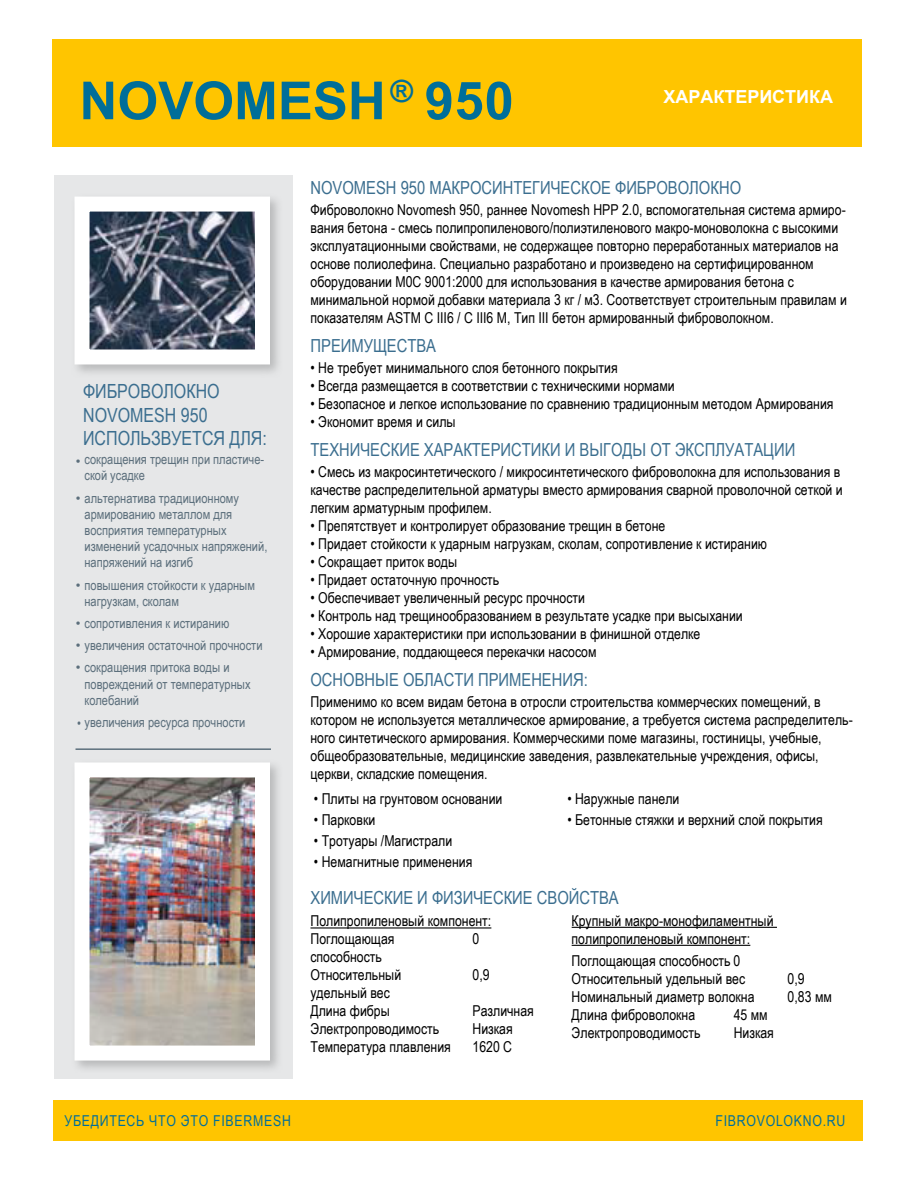
<style>
.page{position:relative;width:918px;height:1188px;background:#fff}
.page>*{position:absolute;margin:0;border:0;box-sizing:border-box;transform-origin:0 0}
.t1{font:700 52.5px "Arial";color:#006e99}
.t2{font:19.5px/23.4px "Arial Narrow";color:#3b6e8f}
.t3{font:18px "Arial Narrow";color:#3b6e8f}
.t4{font:700 18px "Arial";color:#fff}
.t5{font:15px/18px "Arial Narrow";color:#000}
.t6{font:15px "Arial Narrow";letter-spacing:.05em;color:#006e99}
.t7{font:13.5px/16.2px "Arial Narrow";color:#5c6f7c}
.t8{font:13.5px "Arial";color:#5c6f7c}
.s1{font-family:"Arial"}
</style>
<div class="page">
<div style="left:54px;top:176px;width:238px;height:903px;background:#e6e7e8"></div>
<hr style="left:76px;top:748px;width:195px;height:2px;background:#5c6f7c">
<div style="left:71px;top:193px;width:212px;height:185px;background:#e2e3e4"></div>
<svg style="left:74px;top:196px;width:203px;height:175px;background:#89909a"></svg>
<div style="left:71px;top:759px;width:212px;height:314px;background:#e2e3e4"></div>
<img style="left:74px;top:762px;width:203px;height:306px">
<div style="left:52px;top:39px;width:810px;height:108px;background:#ffc500"></div>
<div style="left:53px;top:1100px;width:810px;height:41px;background:#ffc500"></div>
<hr style="left:310px;top:927px;width:181px;height:2px;background:#000">
<hr style="left:572px;top:927px;width:205px;height:1px;background:#000">
<hr style="left:572px;top:945px;width:178px;height:1px;background:#000">
<h1 class="t1" style="left:80px;top:66px;width:436px">NOVOMESH <sup>®</sup> 950</h1>
<p class="t4" style="left:663px;top:85px;width:171px">ХАРАКТЕРИСТИКА</p>
<h2 class="t2" style="left:83px;top:379px;width:185px">ФИБРОВОЛОКНО<br>NOVOMESH 950<br>ИСПОЛЬЗВУЕТСЯ ДЛЯ:</h2>
<p class="t7" style="left:85px;top:451px;width:181px">сокращения трещин при пластиче&shy;ской усадке</p>
<p class="t7" style="left:85px;top:489px;width:184px;text-indent:-9px"><span class="s1">•</span> альтернатива традиционному армированию металлом для восприятия температурных изменений усадочных напряжений, напряжений на изгиб</p>
<p class="t7" style="left:85px;top:576px;width:172px;text-indent:-9px"><span class="s1">•</span> повышения стойкости к ударным нагрузкам, сколам</p>
<p class="t7" style="left:76px;top:615px;width:155px"><span class="s1">•</span> сопротивления к истиранию</p>
<p class="t7" style="left:76px;top:637px;width:188px"><span class="s1">•</span> увеличения остаточной прочности</p>
<p class="t7" style="left:85px;top:659px;width:168px;text-indent:-9px"><span class="s1">•</span> сокращения притока воды и повреждений от температурных колебаний</p>
<p class="t7" style="left:77px;top:714px;width:170px">• увеличения ресурса прочности</p>
<p class="t8" style="left:76px;top:453px;width:6px">•</p>
<p class="t3" style="left:310px;top:174px;width:432px">NOVOMESH 950 МАКРОСИНТЕГИЧЕСКОЕ ФИБРОВОЛОКНО</p>
<p class="t5" style="left:310px;top:200px;width:538px">Фиброволокно Novomesh 950, раннее Novomesh HPP 2.0, вспомогательная система армиро&shy;вания бетона - смесь полипропиленового/полиэтиленового макро-моноволокна с высокими эксплуатационными свойствами, не содержащее повторно переработанных материалов на основе полиолефина. Специально разработано и произведено на сертифицированном оборудовании М0С 9001:2000 для использования в качестве армирования бетона с минимальной нормой добавки материала 3 кг / м3. Соответствует строительным правилам и показателям ASTM С III6 / С III6 М, Тип III бетон армированный фиброволокном.</p>
<p class="t3" style="left:310px;top:332px;width:127px">ПРЕИМУЩЕСТВА</p>
<p class="t5" style="left:310px;top:358px;width:309px">• Не требует минимального слоя бетонного покрытия</p>
<p class="t5" style="left:310px;top:376px;width:366px">• Всегда размещается в соответствии с техническими нормами</p>
<p class="t5" style="left:310px;top:394px;width:525px">• Безопасное и легкое использование по сравнению традиционным методом Армирования</p>
<p class="t5" style="left:310px;top:412px;width:147px">• Экономит время и силы</p>
<p class="t3" style="left:310px;top:436px;width:486px">ТЕХНИЧЕСКИЕ ХАРАКТЕРИСТИКИ И ВЫГОДЫ ОТ ЭКСПЛУАТАЦИИ</p>
<p class="t5" style="left:310px;top:462px;width:534px">• Смесь из макросинтетического / микросинтетического фиброволокна для использования в качестве распределительной арматуры вместо армирования сварной проволочной сеткой и легким арматурным профилем.</p>
<p class="t5" style="left:310px;top:516px;width:356px">• Препятствует и контролирует образование трещин в бетоне</p>
<p class="t5" style="left:310px;top:534px;width:458px">• Придает стойкости к ударным нагрузкам, сколам, сопротивление к истиранию</p>
<p class="t5" style="left:310px;top:552px;width:148px">• Сокращает приток воды</p>
<p class="t5" style="left:310px;top:570px;width:190px">• Придает остаточную прочность</p>
<p class="t5" style="left:310px;top:588px;width:276px">• Обеспечивает увеличенный ресурс прочности</p>
<p class="t5" style="left:310px;top:606px;width:434px">• Контроль над трещинообразованием в результате усадке при высыхании</p>
<p class="t5" style="left:310px;top:624px;width:391px">• Хорошие характеристики при использовании в финишной отделке</p>
<p class="t5" style="left:310px;top:642px;width:287px">• Армирование, поддающееся перекачки насосом</p>
<p class="t3" style="left:310px;top:666px;width:279px">ОСНОВНЫЕ ОБЛАСТИ ПРИМЕНЕНИЯ:</p>
<p class="t5" style="left:310px;top:692px;width:544px">Применимо ко всем видам бетона в отросли строительства коммерческих помещений, в котором не используется металлическое армирование, а требуется система распределитель&shy;ного синтетического армирования. Коммерческими поме магазины, гостиницы, учебные, общеобразовательные, медицинские заведения, развлекательные учреждения, офисы, церкви, складские помещения.</p>
<p class="t5" style="left:314px;top:789px;width:190px">• Плиты на грунтовом основании</p>
<p class="t5" style="left:314px;top:810px;width:63px">• Парковки</p>
<p class="t5" style="left:314px;top:831px;width:140px">• Тротуары /Магистрали</p>
<p class="t5" style="left:314px;top:852px;width:160px">• Немагнитные применения</p>
<p class="t5" style="left:567px;top:789px;width:114px">• Наружные панели</p>
<p class="t5" style="left:567px;top:810px;width:257px">• Бетонные стяжки и верхний слой покрытия</p>
<p class="t3" style="left:310px;top:884px;width:310px">ХИМИЧЕСКИЕ И ФИЗИЧЕСКИЕ СВОЙСТВА</p>
<p class="t5" style="left:310px;top:912px;width:182px">Полипропиленовый компонент:<br>Поглощающая</p>
<p class="t5" style="left:572px;top:911px;width:203px">Крупный макро-монофиламентный полипропиленовый компонент:</p>
<p class="t5" style="left:572px;top:951px;width:175px">Поглощающая способность 0<br>Относительный удельный вес</p>
<p class="t5" style="left:472px;top:930px;width:8px">0</p>
<p class="t5" style="left:310px;top:948px;width:92px">способность<br>Относительный</p>
<p class="t5" style="left:472px;top:966px;width:19px">0,9</p>
<p class="t5" style="left:788px;top:969px;width:19px">0,9</p>
<p class="t5" style="left:310px;top:984px;width:81px">удельный вес<br>Длина фибры</p>
<p class="t5" style="left:572px;top:987px;width:184px">Номинальный диаметр волокна</p>
<p class="t5" style="left:788px;top:987px;width:46px">0,83 мм</p>
<p class="t5" style="left:572px;top:1005px;width:125px">Длина фиброволокна</p>
<p class="t5" style="left:734px;top:1005px;width:36px">45 мм</p>
<p class="t5" style="left:572px;top:1023px;width:130px">Электропроводимость</p>
<p class="t5" style="left:734px;top:1023px;width:42px">Низкая</p>
<p class="t5" style="left:472px;top:1002px;width:63px">Различная</p>
<p class="t5" style="left:310px;top:1020px;width:130px">Электропроводимость</p>
<p class="t5" style="left:472px;top:1020px;width:42px">Низкая</p>
<p class="t5" style="left:310px;top:1038px;width:142px">Температура плавления</p>
<p class="t5" style="left:472px;top:1038px;width:41px">1620 С</p>
<p class="t6" style="left:64px;top:1109px;width:228px">УБЕДИТЕСЬ ЧТО ЭТО FIBERMESH</p>
<p class="t6" style="left:715px;top:1109px;width:132px">FIBROVOLOKNO.RU</p>
</div>
